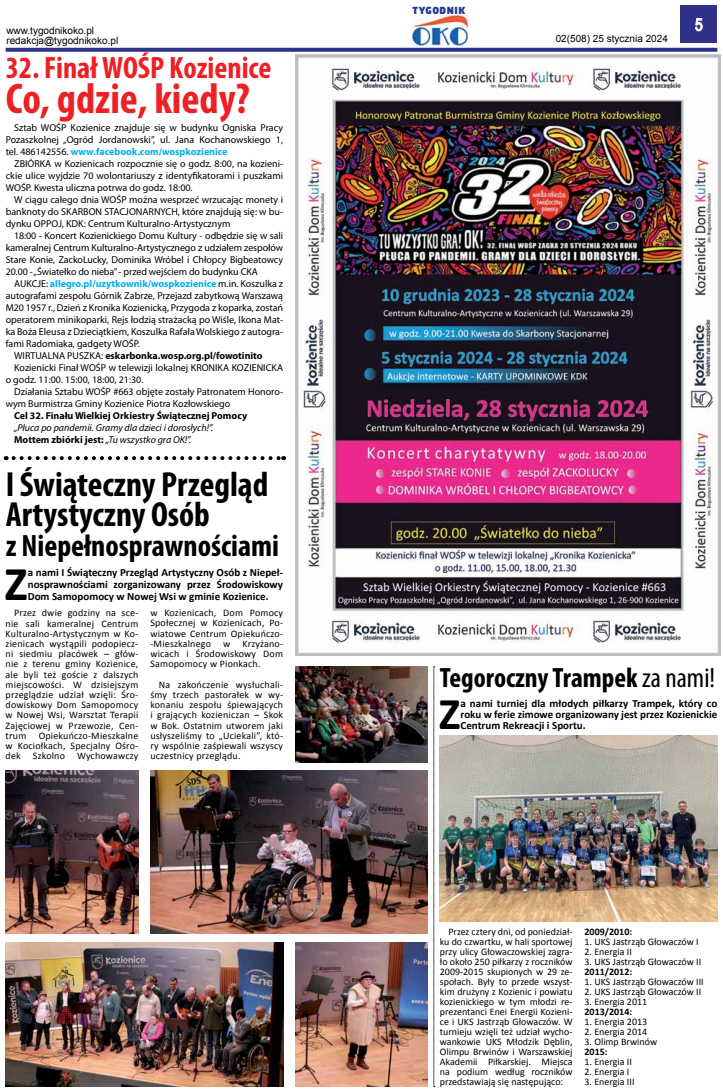
<style>
.page{position:relative;width:723px;height:1092px;background:#fff}
.page>*{position:absolute;margin:0;border:0;box-sizing:border-box;transform-origin:0 0}
.t1{font:700 48.8px "Calibri";color:#000}
.t2{font:700 45.7px "Calibri";color:#000}
.t3{font:700 condensed 43px "Myriad Pro";color:#ed2024}
.t4{font:700 condensed 35px/30px "Myriad Pro";color:#000}
.t5{font:700 condensed 31px "Myriad Pro";color:#000}
.t6{font:700 condensed 31px "Myriad Pro";color:#ed2024}
.t7{font:700 condensed 28px "Myriad Pro";color:#000}
.t8{font:17px "Arial Narrow";color:#fff}
.t9{font:700 11px/12px "Calibri";color:#000;text-align:justify}
.t10{font:10px/10.2px "Calibri";color:#000;text-align:justify}
.t11{font:10px/12px "Myriad Pro";color:#000;text-align:justify}
.t12{font:700 10px "Myriad Pro";color:#000}
.t13{font:italic 10px/12px "Myriad Pro";color:#000}
.t14{font:10px "Arial";color:#000}
.t15{font:700 10px "Myriad Pro";color:#00aeef}
.t16{font:700 10px "Calibri";color:#000}
.t17{font:900 9.6px "Neo Sans Pro";letter-spacing:.06em;color:#273b8d}
.s1{font-weight:700;color:#00aeef}
.s2{font-weight:400;color:#000}
.s3{font-weight:400}
.s4{font-weight:700;font-style:normal}
</style>
<div class="page">
<div style="left:680px;top:6px;width:37px;height:37px;background:#303188"></div>
<svg style="left:695px;top:18px;width:8px;height:13px"></svg>
<svg style="left:6px;top:48px;width:711px;height:4px;background:#3c3d8f"></svg>
<img style="left:412px;top:16px;width:56px;height:30px">
<img style="left:295px;top:55px;width:425px;height:600px">
<img style="left:150px;top:770px;width:278px;height:163px">
<img style="left:295px;top:942px;width:133px;height:144px">
<img style="left:295px;top:666px;width:133px;height:96px">
<img style="left:6px;top:770px;width:132px;height:163px">
<img style="left:6px;top:942px;width:277px;height:144px">
<svg style="left:434px;top:666px;width:1px;height:421px"></svg>
<img style="left:440px;top:735px;width:277px;height:186px">
<svg style="left:14px;top:456px;width:270px;height:4px"></svg>
<p class="t17" style="left:412px;top:4px;width:55px">TYGODNIK</p>
<p class="t14" style="left:6px;top:24px;width:89px">www.tygodnikoko.pl</p>
<p class="t14" style="left:6px;top:34px;width:113px">redakcja@tygodnikoko.pl</p>
<p class="t14" style="left:556px;top:32px;width:114px">02(508) 25 stycznia 2024</p>
<h3 class="t6" style="left:6px;top:50px;width:267px">32. Finał WOŚP Kozienice</h3>
<h3 class="t3" style="left:6px;top:75px;width:246px">Co, gdzie, kiedy?</h3>
<p class="t11" style="left:6px;top:121px;width:279px;text-indent:9px">Sztab WOŚP Kozienice znajduje się w budynku Ogniska Pracy Pozaszkolnej „Ogród Jordanowski”, ul. Jana Kochanowskiego 1, tel. 486142556. <span class="s1">www.facebook.com/wospkozienice</span></p>
<p class="t11" style="left:6px;top:157px;width:279px;text-indent:8px">ZBIÓRKA w Kozienicach rozpocznie się o godz. 8:00, na kozieni&shy;ckie ulice wyjdzie 70 wolontariuszy z identyfikatorami i puszkami WOŚP. Kwesta uliczna potrwa do godz. 18:00.</p>
<p class="t11" style="left:6px;top:193px;width:279px;text-indent:8px">W ciągu całego dnia WOŚP można wesprzeć wrzucając monety i banknoty do SKARBON STACJONARNYCH, które znajdują się: w bu&shy;dynku OPPOJ, KDK: Centrum Kulturalno-Artystycznym</p>
<p class="t11" style="left:6px;top:229px;width:279px;text-indent:8px">18:00 - Koncert Kozienickiego Domu Kultury - odbędzie się w sali kameralnej Centrum Kulturalno-Artystycznego z udziałem zespołów Stare Konie, ZackoLucky, Dominika Wróbel i Chłopcy Bigbeatowcy 20.00 - „Światełko do nieba” - przed wejściem do budynku CKA</p>
<p class="t15" style="left:14px;top:277px;width:270px"><span class="s2">AUKCJE:</span> allegro.pl/uzytkownik/wospkozienice <span class="s2">m.in. Koszulka z</span></p>
<p class="t11" style="left:6px;top:289px;width:279px">autografami zespołu Górnik Zabrze, Przejazd zabytkową Warszawą</p>
<p class="t11" style="left:6px;top:301px;width:279px">M20 1957 r., Dzień z Kronika Kozienicką, Przygoda z koparka, zostań</p>
<p class="t11" style="left:6px;top:313px;width:279px">operatorem minikoparki, Rejs łodzią strażacką po Wiśle, Ikona Mat-</p>
<p class="t11" style="left:6px;top:325px;width:279px">ka Boża Eleusa z Dzieciątkiem, Koszulka Rafała Wolskiego z autogra-</p>
<p class="t11" style="left:6px;top:337px;width:136px">fami Radomiaka, gadgety WOŚP.</p>
<p class="t12" style="left:14px;top:349px;width:250px"><span class="s3">WIRTUALNA PUSZKA:</span> eskarbonka.wosp.org.pl/fowotinito</p>
<p class="t11" style="left:14px;top:361px;width:270px">Kozienicki Finał WOŚP w telewizji lokalnej KRONIKA KOZIENICKA</p>
<p class="t11" style="left:6px;top:373px;width:139px">o godz. 11:00. 15:00, 18:00, 21:30.</p>
<p class="t11" style="left:14px;top:385px;width:270px">Działania Sztabu WOŚP #663 objęte zostały Patronatem Honoro-</p>
<p class="t11" style="left:6px;top:397px;width:226px">wym Burmistrza Gminy Kozienice Piotra Kozłowskiego</p>
<p class="t12" style="left:14px;top:409px;width:235px">Cel 32. Finału Wielkiej Orkiestry Świątecznej Pomocy</p>
<p class="t13" style="left:14px;top:421px;width:200px">„Płuca po pandemii. Gramy dla dzieci i dorosłych!”.<br><span class="s4">Mottem zbiórki jest:</span> „Tu wszystko gra OK!”.</p>
<h3 class="t4" style="left:6px;top:470px;width:264px">I Świąteczny Przegląd<br>Artystyczny Osób</h3>
<h3 class="t5" style="left:6px;top:528px;width:275px">z Niepełnosprawnościami</h3>
<h1 class="t1" style="left:4px;top:553px;width:25px">Z</h1>
<p class="t9" style="left:28px;top:566px;width:257px">a nami I Świąteczny Przegląd Artystyczny Osób z Niepeł&shy;nosprawnościami zorganizowany przez Środowiskowy Dom Samopomocy w Nowej Wsi w gminie Kozienice.</p>
<h3 class="t8" style="left:695px;top:12px;width:9px">5</h3>
<p class="t10" style="left:6px;top:607px;width:134px;text-indent:9px">Przez dwie godziny na sce&shy;nie sali kameralnej Centrum Kulturalno-Artystycznym w Ko&shy;zienicach wystąpili podopiecz&shy;ni siedmiu placówek – głów&shy;nie z terenu gminy Kozienice, ale byli też goście z dalszych miejscowości. W dzisiejszym przeglądzie udział wzięli: Śro&shy;dowiskowy Dom Samopomocy w Nowej Wsi, Warsztat Terapii Zajęciowej w Przewozie, Cen&shy;trum Opiekuńczo-Mieszkalne w Kociołkach, Specjalny Ośro&shy;dek Szkolno Wychowawczy</p>
<p class="t10" style="left:150px;top:607px;width:134px">w Kozienicach, Dom Pomocy Społecznej w Kozienicach, Po&shy;wiatowe Centrum Opiekuńczo--Mieszkalnego w Krzyżano&shy;wicach i Środowiskowy Dom Samopomocy w Pionkach.</p>
<p class="t10" style="left:150px;top:678px;width:134px;text-indent:8px">Na zakończenie wysłuchali&shy;śmy trzech pastorałek w wy&shy;konaniu zespołu śpiewających i grających kozieniczan – Skok w Bok. Ostatnim utworem jaki usłyszeliśmy to „Uciekali”, któ&shy;ry wspólnie zaśpiewali wszyscy uczestnicy przeglądu.</p>
<h3 class="t7" style="left:440px;top:662px;width:277px">Tegoroczny Trampek <span class="s3">za nami!</span></h3>
<h2 class="t2" style="left:439px;top:685px;width:23px">Z</h2>
<p class="t9" style="left:460px;top:697px;width:258px;line-height:11px">a nami turniej dla młodych piłkarzy Trampek, który co roku w ferie zimowe organizowany jest przez Kozienickie Centrum Rekreacji i Sportu.</p>
<p class="t10" style="left:440px;top:925px;width:134px;text-indent:9px">Przez cztery dni, od poniedział&shy;ku do czwartku, w hali sportowej przy ulicy Głowaczowskiej zagra&shy;ło około 250 piłkarzy z roczników 2009-2015 skupionych w 29 ze&shy;społach. Były to przede wszyst&shy;kim drużyny z Kozienic i powiatu kozienickiego w tym młodzi re&shy;prezentanci Enei Energii Kozieni&shy;ce i UKS Jastrząb Głowaczów. W turnieju wzięli też udział wycho&shy;wankowie UKS Młodzik Dęblin, Olimpu Brwinów i Warszawskiej Akademii Piłkarskiej. Miejsca na podium według roczników przedstawiają się następująco:</p>
<p class="t16" style="left:584px;top:925px;width:49px">2009/2010:</p>
<p class="t10" style="left:584px;top:935px;width:116px">1. UKS Jastrząb Głowaczów I</p>
<p class="t10" style="left:584px;top:945px;width:49px">2. Energia II</p>
<p class="t10" style="left:584px;top:955px;width:118px">3. UKS Jastrząb Głowaczów II</p>
<p class="t16" style="left:584px;top:965px;width:49px">2011/2012:</p>
<p class="t10" style="left:584px;top:975px;width:121px">1. UKS Jastrząb Głowaczów III</p>
<p class="t10" style="left:584px;top:985px;width:118px">2. UKS Jastrząb Głowaczów II</p>
<p class="t10" style="left:584px;top:995px;width:64px">3. Energia 2011</p>
<p class="t16" style="left:584px;top:1005px;width:49px">2013/2014:</p>
<p class="t10" style="left:584px;top:1015px;width:64px">1. Energia 2013</p>
<p class="t10" style="left:584px;top:1025px;width:64px">2. Energia 2014</p>
<p class="t10" style="left:584px;top:1035px;width:74px">3. Olimp Brwinów</p>
<p class="t16" style="left:584px;top:1045px;width:25px">2015:</p>
<p class="t10" style="left:584px;top:1055px;width:49px">1. Energia II</p>
<p class="t10" style="left:584px;top:1065px;width:46px">2. Energia I</p>
<p class="t10" style="left:584px;top:1075px;width:51px">3. Energia III</p>
</div>
